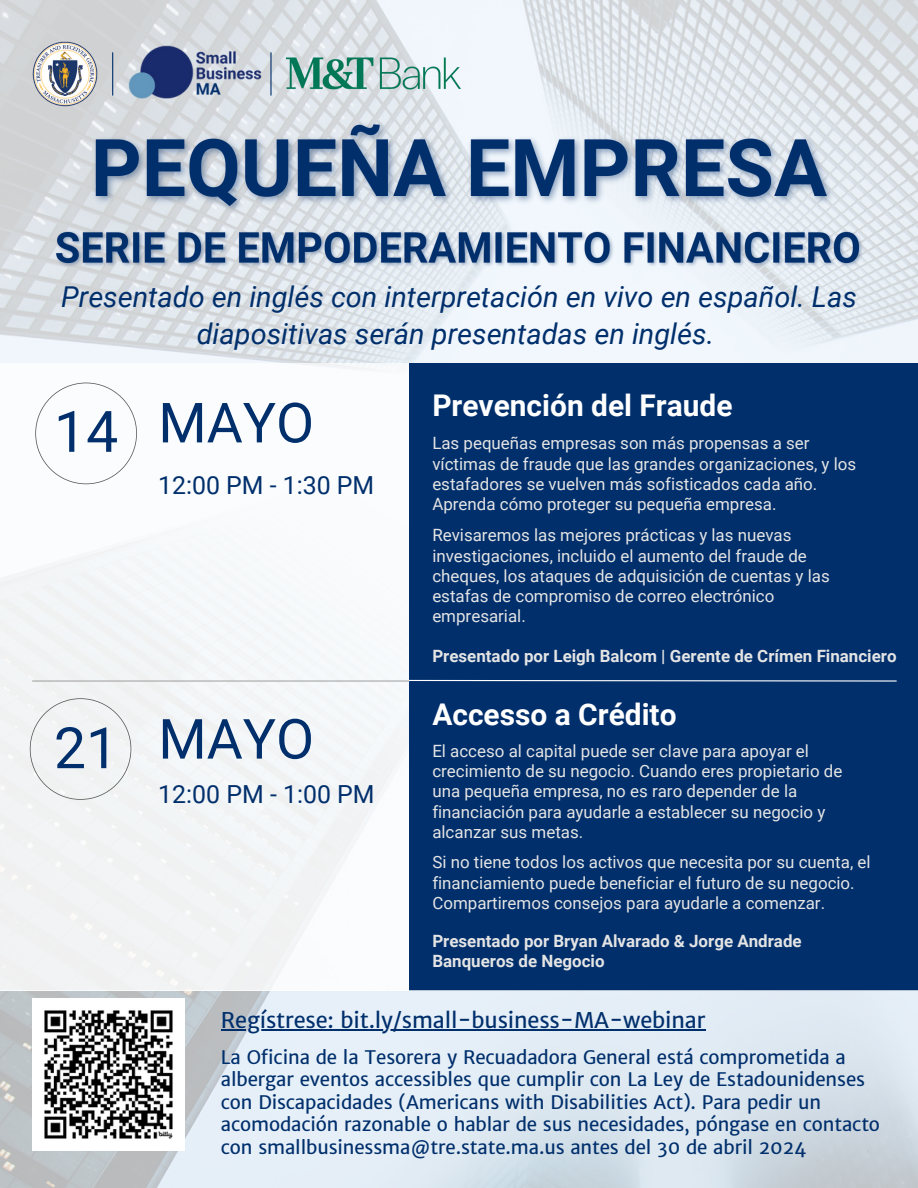
<style>
.page{position:relative;width:918px;height:1188px;background:#fff}
.page>*{position:absolute;margin:0;border:0;box-sizing:border-box;transform-origin:0 0}
.t1{font:57.15px "Roboto";color:#002f6c}
.t2{font:55.35px "Roboto";color:#002f6c}
.t3{font:700 29.85px "Roboto";color:#fff}
.t4{font:italic 28.8px/37.2px "Roboto";color:#002f6c;text-align:center}
.t5{font:24.9px "Roboto";color:#002f6c}
.t6{font:21.75px "Merriweather Sans";letter-spacing:-.005em;color:#002f6c}
.t7{font:18.75px/22.5px "Merriweather Sans";letter-spacing:-.005em;color:#002f6c}
.t8{font:16.95px/20.2px "Roboto";color:#e4e4e4}
.t9{font:700 16.95px "Roboto";color:#e4e4e4}
</style>
<div class="page">
<div style="left:0;top:363px;width:409px;height:628px;background:#f5f8fa"></div>
<div style="left:409px;top:363px;width:509px;height:627px;background:#002f6c"></div>
<svg style="left:409px;top:679px;width:488px;height:3px"></svg>
<svg style="left:35px;top:383px;width:102px;height:101px"></svg>
<svg style="left:0;top:991px;width:918px;height:197px;background:#d9e3eb"></svg>
<svg style="left:0;top:0;width:918px;height:363px"></svg>
<img style="left:112px;top:36px;width:174px;height:76px">
<hr style="left:270px;top:52px;width:2px;height:44px;background:#002f6c">
<img style="left:286px;top:25px;width:174px;height:91px">
<img style="left:33px;top:41px;width:65px;height:66px">
<hr style="left:112px;top:52px;width:1px;height:44px;background:#002f6c">
<svg style="left:30px;top:698px;width:101px;height:102px"></svg>
<hr style="left:221px;top:1029px;width:484px;height:1px;background:#002f6c">
<img style="left:87px;top:116px;width:754px;height:104px">
<img style="left:51px;top:224px;width:817px;height:48px">
<hr style="left:32px;top:680px;width:377px;height:2px;background:#a6a6a6">
<img style="left:33px;top:998px;width:151px;height:152px">
<p class="t4" style="left:61px;top:279px;width:797px">Presentado en inglés con interpretación en vivo en español. Las diapositivas serán presentadas en inglés.</p>
<p class="t1" style="left:54px;top:399px;width:66px">14</p>
<p class="t1" style="left:54px;top:715px;width:66px">21</p>
<p class="t2" style="left:158px;top:391px;width:157px">MAYO</p>
<p class="t5" style="left:158px;top:471px;width:217px">12:00 PM - 1:30 PM</p>
<p class="t2" style="left:158px;top:707px;width:157px">MAYO</p>
<h4 class="t5" style="left:158px;top:780px;width:218px">12:00 PM - 1:00 PM</h4>
<p class="t3" style="left:432px;top:388px;width:302px">Prevención del Fraude</p>
<h6 class="t8" style="left:432px;top:433px;width:425px">Las pequeñas empresas son más propensas a ser víctimas de fraude que las grandes organizaciones, y los estafadores se vuelven más sofisticados cada año.<br>Aprenda cómo proteger su pequeña empresa.</h6>
<p class="t8" style="left:432px;top:525px;width:399px">Revisaremos las mejores prácticas y las nuevas investigaciones, incluido el aumento del fraude de cheques, los ataques de adquisición de cuentas y las estafas de compromiso de correo electrónico empresarial.</p>
<p class="t9" style="left:432px;top:646px;width:466px">Presentado por Leigh Balcom | Gerente de Crímen Financiero</p>
<p class="t3" style="left:432px;top:698px;width:246px">Accesso a Crédito</p>
<p class="t8" style="left:432px;top:741px;width:412px">El acceso al capital puede ser clave para apoyar el crecimiento de su negocio. Cuando eres propietario de una pequeña empresa, no es raro depender de la financiación para ayudarle a establecer su negocio y alcanzar sus metas.</p>
<p class="t8" style="left:432px;top:852px;width:440px">Si no tiene todos los activos que necesita por su cuenta, el financiamiento puede beneficiar el futuro de su negocio.<br>Compartiremos consejos para ayudarle a comenzar.</p>
<p class="t9" style="left:432px;top:931px;width:371px">Presentado por Bryan Alvarado &amp; Jorge Andrade</p>
<p class="t9" style="left:432px;top:952px;width:174px">Banqueros de Negocio</p>
<h6 class="t6" style="left:221px;top:1007px;width:486px">Regístrese: bit.ly/small-business-MA-webinar</h6>
<h4 class="t7" style="left:221px;top:1046px;width:661px">La Oficina de la Tesorera y Recuadadora General está comprometida a albergar eventos accessibles que cumplir con La Ley de Estadounidenses con Discapacidades (Americans with Disabilities Act). Para pedir un acomodación razonable o hablar de sus necesidades, póngase en contacto con smallbusinessma@tre.state.ma.us antes del 30 de abril 2024</h4>
</div>
